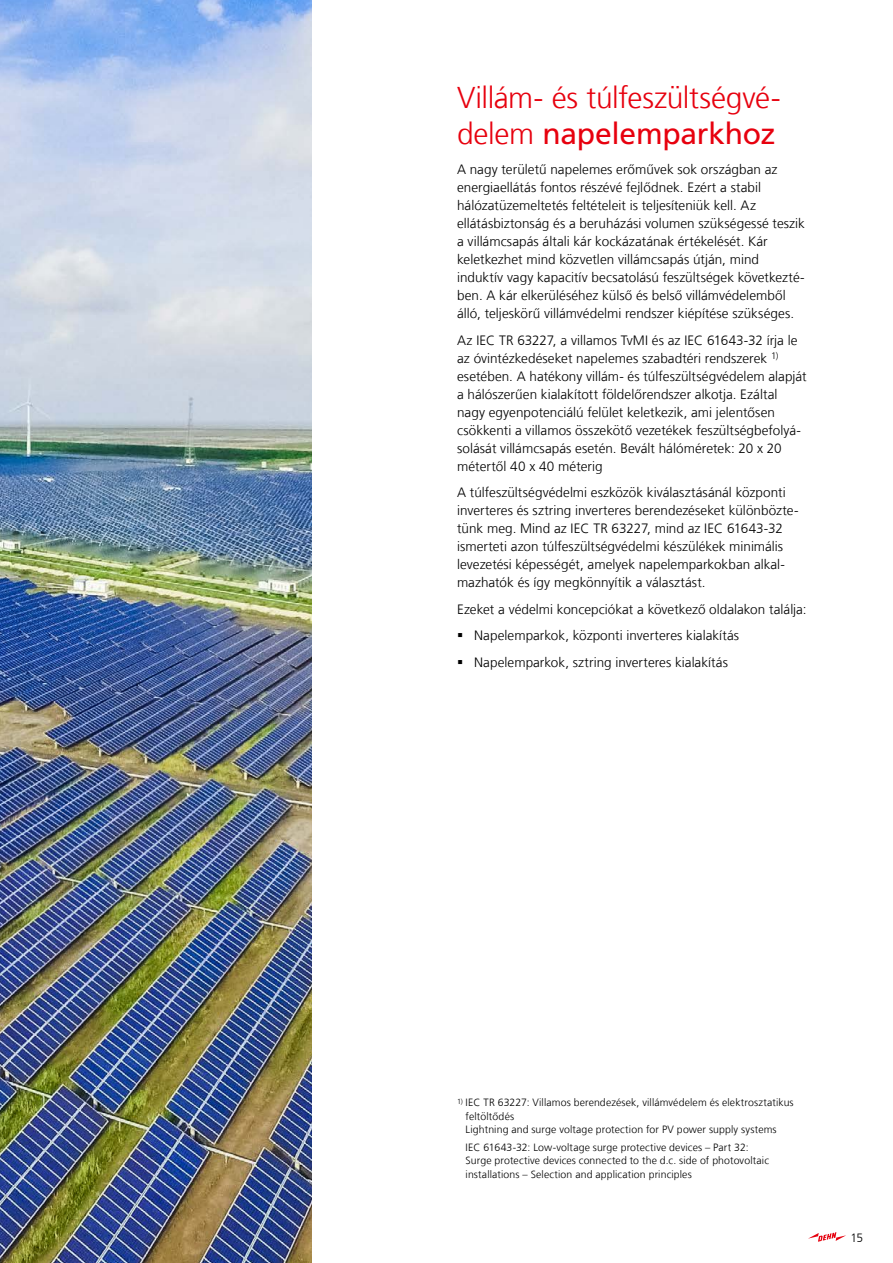
<style>
.page{position:relative;width:893px;height:1263px;background:#fff}
.page>*{position:absolute;margin:0;border:0;box-sizing:border-box;transform-origin:0 0}
.t1{font:300 30px/36px "Frutiger LT Com";letter-spacing:-.015em;color:#e7000e}
.t2{font:300 13.5px/18px "Frutiger LT Com";letter-spacing:.005em;color:#000}
.t3{font:300 12px "Frutiger LT Com";color:#000}
.t4{font:300 10.5px/13.5px "Frutiger LT Com";letter-spacing:.01em;color:#000}
.s1{font-weight:400}
</style>
<div class="page">
<img style="left:0;top:0;width:312px;height:1263px">
<svg style="left:808px;top:1232px;width:38px;height:10px"></svg>
<h1 class="t1" style="left:457px;top:79px;width:325px">Villám- és túlfeszültségvé&shy;delem <span class="s1">napelemparkhoz</span></h1>
<p class="t2" style="left:457px;top:161px;width:349px">A nagy területű napelemes erőművek sok országban az energiaellátás fontos részévé fejlődnek. Ezért a stabil hálózatüzemeltetés feltételeit is teljesíteniük kell. Az ellátásbiztonság és a beruházási volumen szükségessé teszik a villámcsapás általi kár kockázatának értékelését. Kár keletkezhet mind közvetlen villámcsapás útján, mind induktív vagy kapacitív becsatolású feszültségek következté&shy;ben. A kár elkerüléséhez külső és belső villámvédelemből álló, teljeskörű villámvédelmi rendszer kiépítése szükséges.</p>
<p class="t2" style="left:457px;top:331px;width:351px">Az IEC TR 63227, a villamos TvMI és az IEC 61643-32 írja le az óvintézkedéseket napelemes szabadtéri rendszerek <sup>1) </sup>esetében. A hatékony villám- és túlfeszültségvédelem alapját a hálószerűen kialakított földelőrendszer alkotja. Ezáltal nagy egyenpotenciálú felület keletkezik, ami jelentősen csökkenti a villamos összekötő vezetékek feszültségbefolyá&shy;solását villámcsapás esetén. Bevált hálóméretek: 20 x 20 métertől 40 x 40 méterig</p>
<p class="t2" style="left:457px;top:484px;width:343px">A túlfeszültségvédelmi eszközök kiválasztásánál központi inverteres és sztring inverteres berendezéseket különbözte&shy;tünk meg. Mind az IEC TR 63227, mind az IEC 61643-32 ismerteti azon túlfeszültségvédelmi készülékek minimális levezetési képességét, amelyek napelemparkokban alkal&shy;mazhatók és így megkönnyítik a választást.</p>
<p class="t2" style="left:474px;top:596px;width:334px;line-height:26.5px;text-indent:-17px">Ezeket a védelmi koncepciókat a következő oldalakon találja:<br>Napelemparkok, központi inverteres kialakítás<br>Napelemparkok, sztring inverteres kialakítás</p>
<p class="t4" style="left:466px;top:1096px;width:330px;text-indent:-8px"><sup>1)</sup> IEC TR 63227: Villamos berendezések, villámvédelem és elektrosztatikus feltöltődés<br>Lightning and surge voltage protection for PV power supply systems</p>
<p class="t4" style="left:466px;top:1141px;width:305px">IEC 61643-32: Low-voltage surge protective devices – Part 32:<br>Surge protective devices connected to the d.c. side of photovoltaic installations – Selection and application principles</p>
<p class="t3" style="left:850px;top:1230px;width:14px">15</p>
</div>
